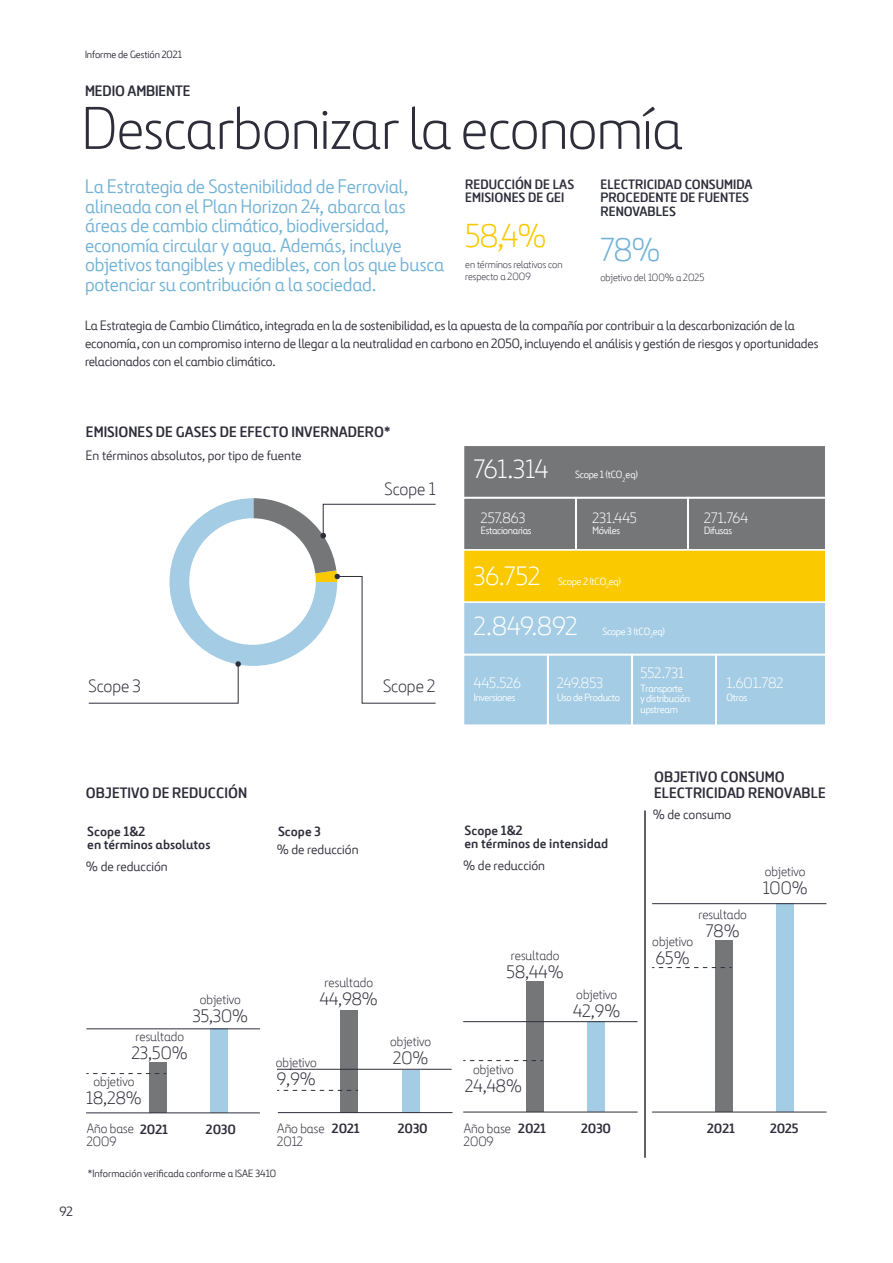
<style>
.page{position:relative;width:893px;height:1263px;background:#fff}
.page>*{position:absolute;margin:0;border:0;box-sizing:border-box;transform-origin:0 0}
.t1{font:300 60px "Ferrovial New";letter-spacing:-.01em;color:#2e2e3b}
.t2{font:300 33px "Ferrovial New";color:#fac900}
.t3{font:300 33px "Ferrovial New";color:#72b2d6}
.t4{font:300 26.4px/49.9px "Ferrovial New";color:#fff}
.t5{font:19.5px/19.5px "Ferrovial New";letter-spacing:-.01em;color:#72b2d6}
.t6{font:300 18px "Ferrovial New";color:#2e2e3b}
.t7{font:700 15px/16.5px "Ferrovial New";color:#2e2e3b}
.t8{font:300 15px "Ferrovial New";color:#fff}
.t9{font:13.5px/18px "Ferrovial New";letter-spacing:-.01em;color:#2e2e3b}
.t10{font:700 13.5px/13.5px "Ferrovial New";color:#2e2e3b}
.t11{font:300 13.5px/13.5px "Ferrovial New";color:#2e2e3b}
.t12{font:10.5px/10.5px "Ferrovial New";letter-spacing:-.03em;color:#fff}
.t13{font:10.5px "Ferrovial New";color:#2e2e3b}
.t14{font:300 10.5px/12px "Ferrovial New";color:#2e2e3b}
</style>
<div class="page">
<div style="left:169px;top:498px;width:168px;height:168px;background:#a4cce4;border-radius:84px"></div>
<svg style="left:253px;top:498px;width:183px;height:206px"></svg>
<svg style="left:88px;top:661px;width:153px;height:43px"></svg>
<div style="left:189px;top:518px;width:127px;height:127px;background:#fff;border-radius:50%"></div>
<div style="left:464px;top:446px;width:361px;height:103px;background:#747678"></div>
<div style="left:463px;top:550px;width:363px;height:52px;background:#fac900"></div>
<div style="left:463px;top:549px;width:363px;height:54px;border:2px solid #fff"></div>
<svg style="left:463px;top:601px;width:363px;height:124px;background:#abd0e5"></svg>
<div style="left:402px;top:1069px;width:18px;height:43px;background:#a4cce4"></div>
<div style="left:340px;top:1010px;width:18px;height:102px;background:#747678"></div>
<hr style="left:278px;top:1112px;width:174px;height:1px;background:#2e2e3b">
<hr style="left:277px;top:1069px;width:175px;height:1px;background:#2e2e3b">
<svg style="left:277px;top:1090px;width:81px;height:1px"></svg>
<div style="left:210px;top:1028px;width:18px;height:85px;background:#a4cce4"></div>
<div style="left:149px;top:1062px;width:17px;height:51px;background:#747678"></div>
<hr style="left:86px;top:1112px;width:174px;height:1px;background:#2e2e3b">
<hr style="left:86px;top:1028px;width:174px;height:1px;background:#2e2e3b">
<svg style="left:86px;top:1073px;width:80px;height:1px"></svg>
<div style="left:587px;top:1021px;width:18px;height:91px;background:#a4cce4"></div>
<div style="left:526px;top:981px;width:17px;height:131px;background:#747678"></div>
<hr style="left:463px;top:1112px;width:175px;height:1px;background:#2e2e3b">
<hr style="left:463px;top:1021px;width:175px;height:1px;background:#2e2e3b">
<svg style="left:463px;top:1060px;width:80px;height:1px"></svg>
<div style="left:776px;top:904px;width:18px;height:208px;background:#a4cce4"></div>
<div style="left:715px;top:941px;width:17px;height:171px;background:#747678"></div>
<hr style="left:652px;top:1112px;width:174px;height:1px;background:#2e2e3b">
<hr style="left:652px;top:903px;width:174px;height:1px;background:#2e2e3b">
<svg style="left:652px;top:967px;width:80px;height:1px"></svg>
<hr style="left:644px;top:810px;width:2px;height:348px;background:#2e2e3b">
<p class="t13" style="left:85px;top:48px;width:98px">Informe de Gestión 2021</p>
<p class="t7" style="left:85px;top:83px;width:107px">MEDIO AMBIENTE</p>
<h1 class="t1" style="left:82px;top:92px;width:602px">Descarbonizar la economía</h1>
<p class="t10" style="left:465px;top:177px;width:111px">REDUCCIÓN DE LAS<br>EMISIONES DE GEI</p>
<h2 class="t2" style="left:465px;top:216px;width:83px">58,4%</h2>
<p class="t14" style="left:465px;top:258px;width:99px">en términos relativos con respecto a 2009</p>
<p class="t10" style="left:600px;top:177px;width:154px">ELECTRICIDAD CONSUMIDA<br>PROCEDENTE DE FUENTES<br>RENOVABLES</p>
<h2 class="t3" style="left:600px;top:229px;width:62px">78%</h2>
<p class="t14" style="left:600px;top:271px;width:105px">objetivo del 100% a 2025</p>
<p class="t9" style="left:85px;top:316px;width:735px">La Estrategia de Cambio Climático, integrada en la de sostenibilidad, es la apuesta de la compañía por contribuir a la descarbonización de la economía, con un compromiso interno de llegar a la neutralidad en carbono en 2050, incluyendo el análisis y gestión de riesgos y oportunidades relacionados con el cambio climático.</p>
<p class="t5" style="left:85px;top:176px;width:361px">La Estrategia de Sostenibilidad de Ferrovial, alineada con el Plan Horizon 24, abarca las áreas de cambio climático, biodiversidad, economía circular y agua. Además, incluye objetivos tangibles y medibles, con los que busca potenciar su contribución a la sociedad.</p>
<p class="t7" style="left:86px;top:424px;width:306px">EMISIONES DE GASES DE EFECTO INVERNADERO*</p>
<p class="t9" style="left:86px;top:447px;width:217px">En términos absolutos, por tipo de fuente</p>
<h3 class="t6" style="left:384px;top:477px;width:53px">Scope 1</h3>
<h3 class="t6" style="left:89px;top:675px;width:54px">Scope 3</h3>
<h3 class="t6" style="left:383px;top:675px;width:54px">Scope 2</h3>
<p class="t7" style="left:86px;top:784px;width:163px">OBJETIVO DE REDUCCIÓN</p>
<p class="t10" style="left:87px;top:824px;width:125px">Scope 1&amp;2<br>en términos absolutos</p>
<p class="t9" style="left:86px;top:857px;width:83px">% de reducción</p>
<p class="t10" style="left:278px;top:824px;width:44px">Scope 3</p>
<p class="t9" style="left:277px;top:840px;width:83px">% de reducción</p>
<p class="t9" style="left:60px;top:1202px;width:15px">92</p>
<p class="t11" style="left:200px;top:993px;width:42px">objetivo</p>
<h3 class="t6" style="left:193px;top:1005px;width:57px">35,30%</h3>
<p class="t11" style="left:135px;top:1030px;width:50px">resultado</p>
<h3 class="t6" style="left:132px;top:1042px;width:57px">23,50%</h3>
<p class="t11" style="left:94px;top:1074px;width:42px">objetivo</p>
<h3 class="t6" style="left:86px;top:1086px;width:57px">18,28%</h3>
<p class="t11" style="left:87px;top:1121px;width:49px">Año base<br>2009</p>
<p class="t10" style="left:140px;top:1122px;width:29px">2021</p>
<p class="t10" style="left:206px;top:1122px;width:31px">2030</p>
<p class="t11" style="left:324px;top:975px;width:50px">resultado</p>
<h3 class="t6" style="left:320px;top:987px;width:59px">44,98%</h3>
<p class="t11" style="left:390px;top:1034px;width:42px">objetivo</p>
<h3 class="t6" style="left:393px;top:1047px;width:37px">20%</h3>
<p class="t11" style="left:276px;top:1055px;width:42px">objetivo</p>
<h3 class="t6" style="left:277px;top:1068px;width:40px">9,9%</h3>
<p class="t11" style="left:277px;top:1121px;width:49px">Año base<br>2012</p>
<p class="t10" style="left:332px;top:1122px;width:29px">2021</p>
<p class="t10" style="left:398px;top:1122px;width:31px">2030</p>
<p class="t13" style="left:88px;top:1167px;width:190px">*Información verificada conforme a ISAE 3410</p>
<h3 class="t4" style="left:474px;top:444px;width:76px">761.314</h3>
<p class="t12" style="left:575px;top:469px;width:65px">Scope 1 (tCO<sub>2</sub>eq)</p>
<p class="t8" style="left:481px;top:509px;width:46px">257.863</p>
<p class="t12" style="left:481px;top:525px;width:52px">Estacionarias</p>
<p class="t8" style="left:593px;top:509px;width:46px">231.445</p>
<p class="t12" style="left:593px;top:525px;width:29px">Móviles</p>
<h3 class="t4" style="left:474px;top:550px;width:106px">36.752<br>2.849.892</h3>
<p class="t12" style="left:558px;top:576px;width:64px">Scope 2 (tCO<sub>2</sub>eq)</p>
<p class="t12" style="left:602px;top:626px;width:64px">Scope 3 (tCO<sub>2</sub>eq)</p>
<p class="t8" style="left:474px;top:673px;width:49px">445.526</p>
<p class="t12" style="left:474px;top:692px;width:43px">Inversiones</p>
<p class="t8" style="left:557px;top:673px;width:47px">249.853</p>
<p class="t12" style="left:557px;top:692px;width:64px">Uso de Producto</p>
<p class="t8" style="left:641px;top:664px;width:45px">552.731</p>
<p class="t12" style="left:641px;top:683px;width:51px">Transporte<br>y distribución upstream</p>
<p class="t8" style="left:704px;top:509px;width:45px">271.764</p>
<p class="t12" style="left:704px;top:525px;width:29px">Difusas</p>
<p class="t8" style="left:727px;top:673px;width:58px">1.601.782</p>
<p class="t12" style="left:727px;top:692px;width:22px">Otros</p>
<p class="t10" style="left:465px;top:823px;width:145px">Scope 1&amp;2<br>en términos de intensidad</p>
<p class="t9" style="left:463px;top:856px;width:83px">% de reducción</p>
<p class="t11" style="left:511px;top:948px;width:50px">resultado</p>
<h3 class="t6" style="left:507px;top:960px;width:58px">58,44%</h3>
<p class="t11" style="left:576px;top:987px;width:42px">objetivo</p>
<h3 class="t6" style="left:573px;top:1000px;width:48px">42,9%</h3>
<p class="t11" style="left:473px;top:1062px;width:42px">objetivo</p>
<h3 class="t6" style="left:465px;top:1074px;width:58px">24,48%</h3>
<p class="t11" style="left:464px;top:1121px;width:49px">Año base<br>2009</p>
<p class="t10" style="left:518px;top:1121px;width:29px">2021</p>
<p class="t10" style="left:581px;top:1121px;width:31px">2030</p>
<p class="t7" style="left:654px;top:768px;width:173px">OBJETIVO CONSUMO<br>ELECTRICIDAD RENOVABLE</p>
<p class="t9" style="left:653px;top:806px;width:80px">% de consumo</p>
<p class="t11" style="left:698px;top:907px;width:50px">resultado</p>
<h3 class="t6" style="left:706px;top:919px;width:35px">78%</h3>
<p class="t11" style="left:652px;top:934px;width:42px">objetivo</p>
<h3 class="t6" style="left:656px;top:946px;width:35px">65%</h3>
<p class="t11" style="left:765px;top:865px;width:42px">objetivo</p>
<h3 class="t6" style="left:763px;top:877px;width:46px">100%</h3>
<p class="t10" style="left:707px;top:1121px;width:29px">2021</p>
<p class="t10" style="left:770px;top:1121px;width:30px">2025</p>
</div>
